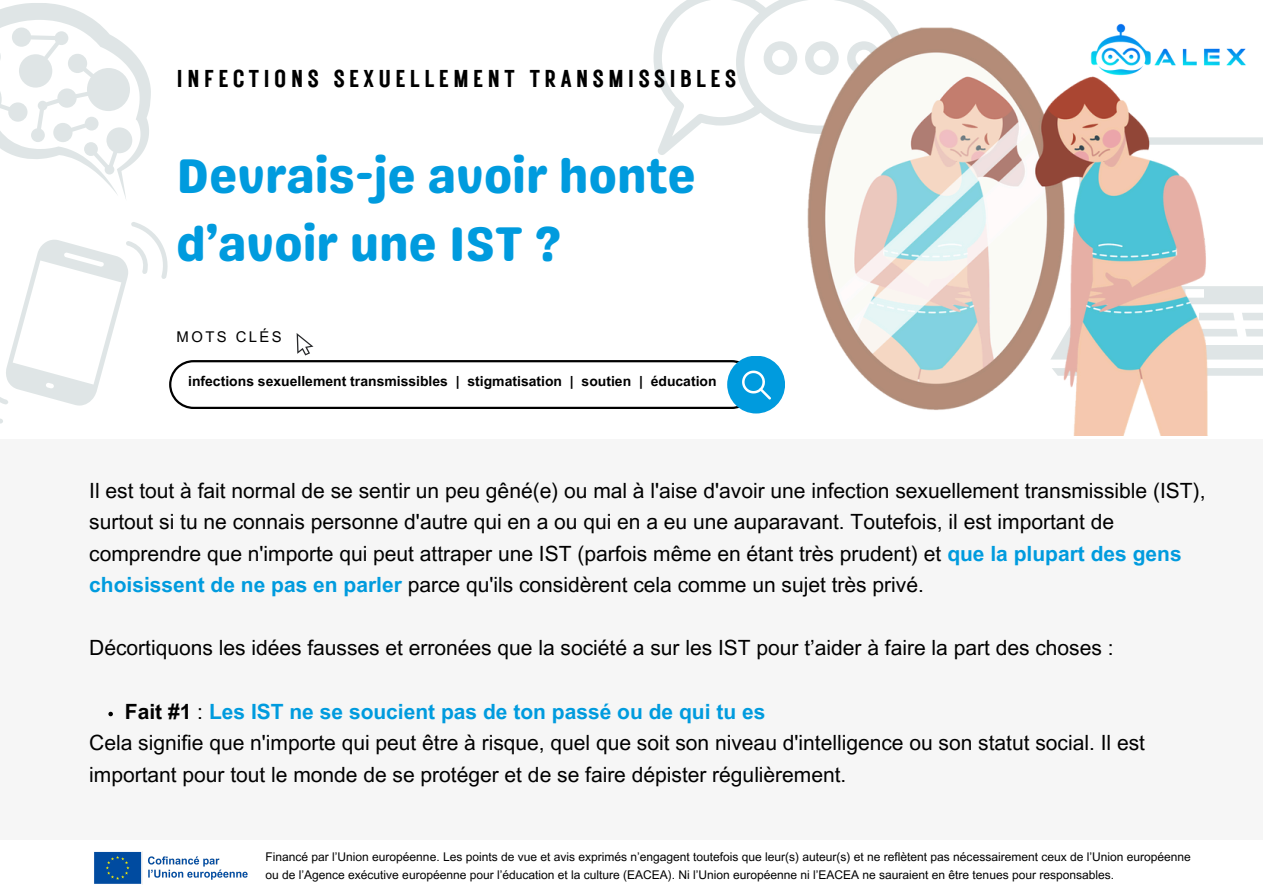
<style>
.page{position:relative;width:1263px;height:894px;background:#fff}
.page>*{position:absolute;margin:0;border:0;box-sizing:border-box;transform-origin:0 0}
.t1{font:48.45px/67.5px "Genty Sans";color:#009bde}
.t2{font:24.45px "Rustic Printed";letter-spacing:.16em;color:#000}
.t3{font:21px/31.5px "Arial MT Pro";color:#000}
.t4{font:700 21px "Arial MT Pro";color:#009bde}
.t5{font:14.85px "Arial MT Pro";letter-spacing:.16em;color:#000}
.t6{font:700 13.95px "Arial MT Pro";color:#000}
.t7{font:12px/18px "Arial MT Pro";color:#000}
.s1{font-weight:700;color:#009bde}
.s2{color:#000}
.s3{font-weight:400;color:#000}
</style>
<div class="page">
<svg style="left:1222px;top:368px;width:41px;height:7px"></svg>
<svg style="left:1222px;top:313px;width:41px;height:46px"></svg>
<svg style="left:1222px;top:286px;width:41px;height:18px"></svg>
<svg style="left:0;top:3px;width:151px;height:196px"></svg>
<div style="left:0;top:439px;width:1263px;height:400px;background:#f6f6f6"></div>
<svg style="left:653px;top:0;width:223px;height:155px"></svg>
<img style="left:1222px;top:48px;width:41px;height:97px">
<div style="left:727px;top:355px;width:58px;height:58px;background:#009bde;border-radius:50%"></div>
<svg style="left:0;top:222px;width:771px;height:201px"></svg>
<svg style="left:108px;top:711px;width:5px;height:5px"></svg>
<img style="left:794px;top:8px;width:428px;height:427px">
<img style="left:94px;top:851px;width:154px;height:33px">
<p class="t2" style="left:177px;top:62px;width:561px">INFECTIONS SEXUELLEMENT TRANSMISSIBLES</p>
<p class="t1" style="left:177px;top:142px;width:521px">Devrais-je avoir honte d’avoir une IST ?</p>
<h1 class="t5" style="left:177px;top:331px;width:107px">MOTS CLÉS</h1>
<h2 class="t6" style="left:188px;top:376px;width:530px">infections sexuellement transmissibles | stigmatisation | soutien | éducation</h2>
<p class="t3" style="left:89px;top:477px;width:1118px">Il est tout à fait normal de se sentir un peu gêné(e) ou mal à l'aise d'avoir une infection sexuellement transmissible (IST), surtout si tu ne connais personne d'autre qui en a ou qui en a eu une auparavant. Toutefois, il est important de comprendre que n'importe qui peut attraper une IST (parfois même en étant très prudent) et <span class="s1">que la plupart des gens choisissent de ne pas en parler</span> parce qu'ils considèrent cela comme un sujet très privé.</p>
<p class="t3" style="left:89px;top:634px;width:1026px">Décortiquons les idées fausses et erronées que la société a sur les IST pour t’aider à faire la part des choses :</p>
<p class="t4" style="left:125px;top:703px;width:642px"><span class="s2">Fait #1</span> <span class="s3">:</span> Les IST ne se soucient pas de ton passé ou de qui tu es</p>
<p class="t3" style="left:89px;top:729px;width:1057px">Cela signifie que n'importe qui peut être à risque, quel que soit son niveau d'intelligence ou son statut social. Il est important pour tout le monde de se protéger et de se faire dépister régulièrement.</p>
<h4 class="t7" style="left:266px;top:848px;width:927px">Financé par l’Union européenne. Les points de vue et avis exprimés n’engagent toutefois que leur(s) auteur(s) et ne reflètent pas nécessairement ceux de l’Union européenne ou de l’Agence exécutive européenne pour l’éducation et la culture (EACEA). Ni l’Union européenne ni l’EACEA ne sauraient en être tenues pour responsables.</h4>
</div>
